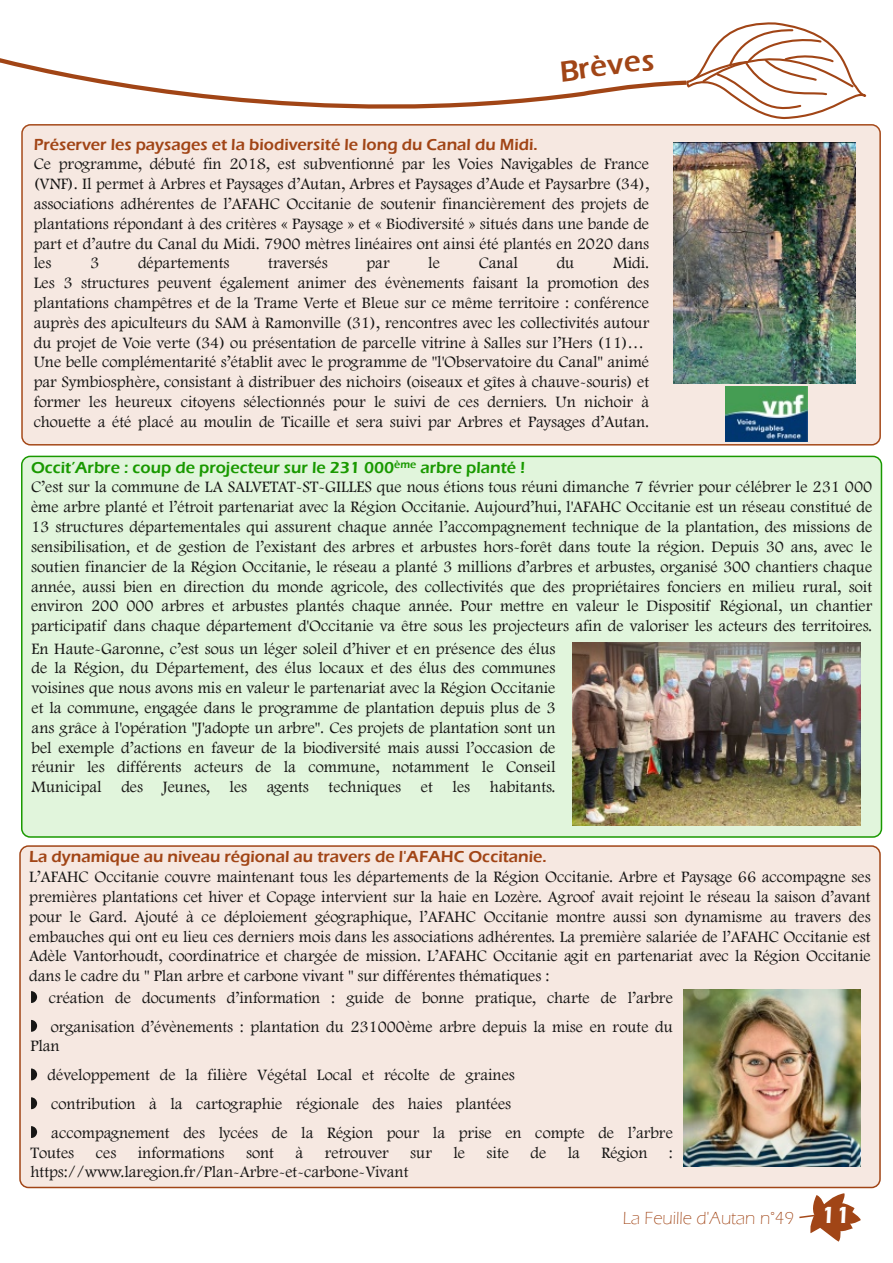
<style>
.page{position:relative;width:893px;height:1263px;background:#fff}
.page>*{position:absolute;margin:0;border:0;box-sizing:border-box;transform-origin:0 0}
.t1{font:300 18px "Eras ITC";color:#a14516}
.t2{font:16.5px/19.8px "Footlight MT Light";color:#171615;text-align:justify}
.t3{font:600 16.5px "Eras ITC";color:#a14516}
.t4{font:600 16.5px "Eras ITC";color:#199900}
.s1{font-weight:600;font-size:24px;color:#fff}
</style>
<div class="page">
<svg style="left:799px;top:1193px;width:62px;height:48px"></svg>
<svg style="left:691px;top:22px;width:175px;height:97px"></svg>
<div style="left:22px;top:456px;width:859px;height:381px;background:#e1f5dc;border-radius:9px"></div>
<div style="left:21px;top:456px;width:861px;height:382px;border:2px solid #199900;border-radius:9px"></div>
<div style="left:20px;top:846px;width:860px;height:341px;background:#f6e8e1;border-radius:9px"></div>
<div style="left:19px;top:845px;width:862px;height:343px;border:2px solid #a14516;border-radius:9px"></div>
<div style="left:22px;top:125px;width:858px;height:320px;background:#f6e8e1;border-radius:9px"></div>
<svg style="left:5px;top:59px;width:686px;height:96px"></svg>
<svg style="left:0;top:58px;width:5px;height:6px"></svg>
<img style="left:683px;top:990px;width:177px;height:177px">
<img style="left:573px;top:642px;width:287px;height:184px">
<img style="left:725px;top:387px;width:82px;height:54px">
<img style="left:674px;top:142px;width:181px;height:241px">
<svg style="left:560px;top:59px;width:94px;height:22px"></svg>
<p class="t3" style="left:34px;top:135px;width:506px">Préserver les paysages et la biodiversité le long du Canal du Midi.</p>
<p class="t2" style="left:34px;top:156px;width:617px">Ce programme, débuté fin 2018, est subventionné par les Voies Navigables de France (VNF). Il permet à Arbres et Paysages d’Autan, Arbres et Paysages d’Aude et Paysarbre (34), associations adhérentes de l’AFAHC Occitanie de soutenir financièrement des projets de plantations répondant à des critères « Paysage » et « Biodiversité » situés dans une bande de part et d’autre du Canal du Midi. 7900 mètres linéaires ont ainsi été plantés en 2020 dans les</p>
<p class="t2" style="left:90px;top:255px;width:11px">3</p>
<p class="t2" style="left:138px;top:255px;width:93px">départements</p>
<p class="t2" style="left:268px;top:255px;width:61px">traversés</p>
<p class="t2" style="left:367px;top:255px;width:25px">par</p>
<p class="t2" style="left:428px;top:255px;width:13px">le</p>
<p class="t2" style="left:479px;top:255px;width:41px">Canal</p>
<p class="t2" style="left:557px;top:255px;width:19px">du</p>
<p class="t2" style="left:34px;top:255px;width:617px;text-align:left;text-indent:579px">Midi.<br>Les 3 structures peuvent également animer des évènements faisant la promotion des plantations champêtres et de la Trame Verte et Bleue sur ce même territoire : conférence auprès des apiculteurs du SAM à Ramonville (31), rencontres avec les collectivités autour du projet de Voie verte (34) ou présentation de parcelle vitrine à Salles sur l’Hers (11)… Une belle complémentarité s’établit avec le programme de "l'Observatoire du Canal" animé par Symbiosphère, consistant à distribuer des nichoirs (oiseaux et gîtes à chauve-souris) et former les heureux citoyens sélectionnés pour le suivi de ces derniers. Un nichoir à chouette a été placé au moulin de Ticaille et sera suivi par Arbres et Paysages d’Autan.</p>
<p class="t4" style="left:31px;top:458px;width:496px">Occit’Arbre : coup de projecteur sur le 231 000<sup>ème</sup> arbre planté !</p>
<p class="t2" style="left:31px;top:479px;width:843px">C’est sur la commune de LA SALVETAT-ST-GILLES que nous étions tous réuni dimanche 7 février pour célébrer le 231 000 ème arbre planté et l’étroit partenariat avec la Région Occitanie. Aujourd’hui, l'AFAHC Occitanie est un réseau constitué de 13 structures départementales qui assurent chaque année l’accompagnement technique de la plantation, des missions de sensibilisation, et de gestion de l’existant des arbres et arbustes hors-forêt dans toute la région. Depuis 30 ans, avec le soutien financier de la Région Occitanie, le réseau a planté 3 millions d’arbres et arbustes, organisé 300 chantiers chaque année, aussi bien en direction du monde agricole, des collectivités que des propriétaires fonciers en milieu rural, soit environ 200 000 arbres et arbustes plantés chaque année. Pour mettre en valeur le Dispositif Régional, un chantier participatif dans chaque département d'Occitanie va être sous les projecteurs afin de valoriser les acteurs des territoires.</p>
<p class="t2" style="left:32px;top:640px;width:525px">En Haute-Garonne, c’est sous un léger soleil d’hiver et en présence des élus de la Région, du Département, des élus locaux et des élus des communes voisines que nous avons mis en valeur le partenariat avec la Région Occitanie et la commune, engagée dans le programme de plantation depuis plus de 3 ans grâce à l'opération "J'adopte un arbre". Ces projets de plantation sont un bel exemple d’actions en faveur de la biodiversité mais aussi l’occasion de réunir les différents acteurs de la commune, notamment le Conseil Municipal des Jeunes, les agents techniques et les habitants.</p>
<p class="t3" style="left:29px;top:847px;width:519px">La dynamique au niveau régional au travers de l'AFAHC Occitanie.</p>
<p class="t2" style="left:29px;top:868px;width:843px">L’AFAHC Occitanie couvre maintenant tous les départements de la Région Occitanie. Arbre et Paysage 66 accompagne ses premières plantations cet hiver et Copage intervient sur la haie en Lozère. Agroof avait rejoint le réseau la saison d’avant pour le Gard. Ajouté à ce déploiement géographique, l’AFAHC Occitanie montre aussi son dynamisme au travers des embauches qui ont eu lieu ces derniers mois dans les associations adhérentes. La première salariée de l’AFAHC Occitanie est Adèle Vantorhoudt, coordinatrice et chargée de mission. L’AFAHC Occitanie agit en partenariat avec la Région Occitanie dans le cadre du " Plan arbre et carbone vivant " sur différentes thématiques :</p>
<p class="t2" style="left:49px;top:984px;width:626px;line-height:28.8px">création de documents d’information : guide de bonne pratique, charte de l’arbre organisation d’évènements : plantation du 231000ème arbre depuis la mise en route du</p>
<p class="t2" style="left:48px;top:1033px;width:627px;line-height:28.8px;text-align:left;text-indent:-17px">Plan<br>développement de la filière Végétal Local et récolte de graines<br>contribution à la cartographie régionale des haies plantées<br>accompagnement des lycées de la Région pour la prise en compte de l’arbre</p>
<p class="t2" style="left:30px;top:1144px;width:45px">Toutes</p>
<p class="t2" style="left:96px;top:1144px;width:22px">ces</p>
<p class="t2" style="left:138px;top:1144px;width:88px">informations</p>
<p class="t2" style="left:246px;top:1144px;width:30px">sont</p>
<p class="t2" style="left:296px;top:1144px;width:9px">à</p>
<p class="t2" style="left:325px;top:1144px;width:66px">retrouver</p>
<p class="t2" style="left:410px;top:1144px;width:23px">sur</p>
<p class="t2" style="left:453px;top:1144px;width:13px">le</p>
<p class="t2" style="left:487px;top:1144px;width:24px">site</p>
<p class="t2" style="left:530px;top:1144px;width:17px">de</p>
<p class="t2" style="left:568px;top:1144px;width:14px">la</p>
<p class="t2" style="left:601px;top:1144px;width:48px">Région</p>
<p class="t2" style="left:669px;top:1144px;width:5px">:</p>
<p class="t2" style="left:30px;top:1163px;width:379px">https://www.laregion.fr/Plan-Arbre-et-carbone-Vivant</p>
<p class="t1" style="left:623px;top:1208px;width:228px">La Feuille d'Autan n°49 <span class="s1">11</span></p>
</div>
